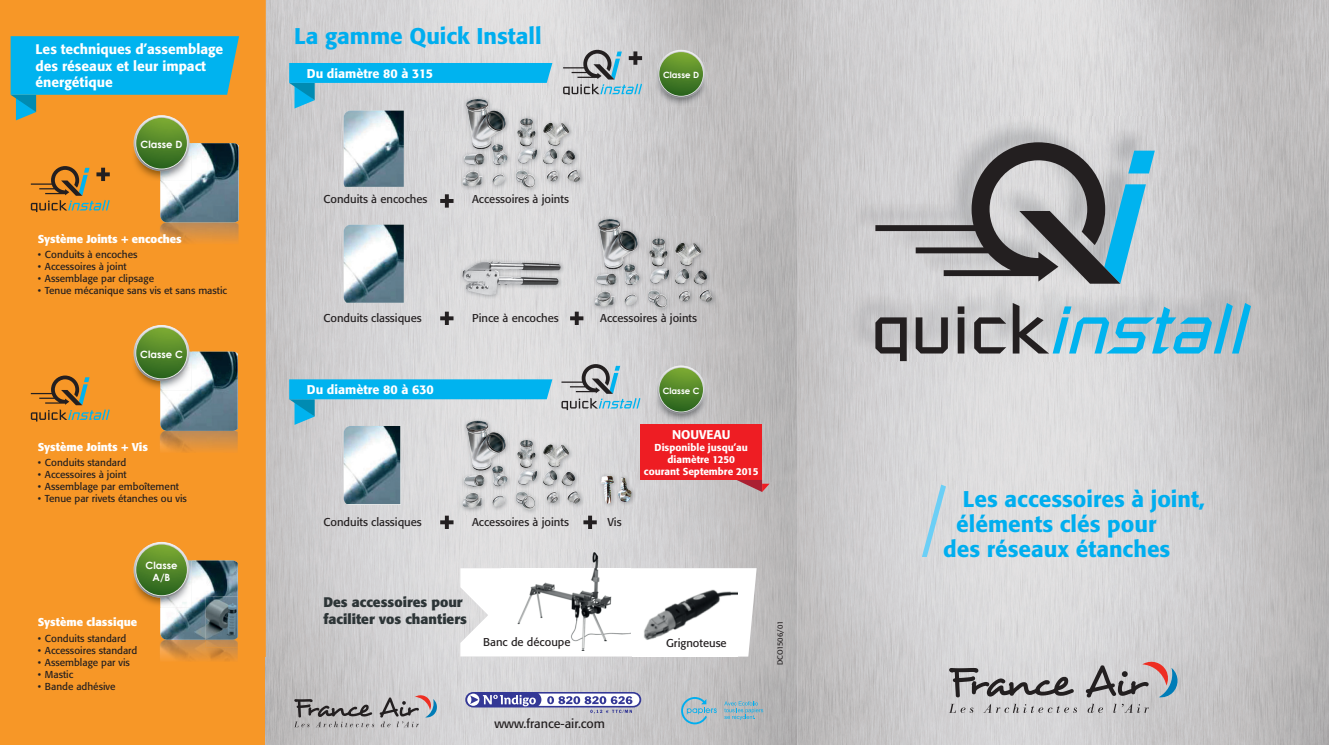
<style>
.page{position:relative;width:1329px;height:745px;background:#fff}
.page>*{position:absolute;margin:0;border:0;box-sizing:border-box;transform-origin:0 0}
.t1{font:500 22.5px "Formata";color:#00aeef}
.t2{font:500 13.75px/16.5px "Formata";color:#fff}
.t3{font:700 13.75px/16.5px "Formata";color:#2d3537}
.t4{font:500 12.5px "Formata";color:#fff}
.t5{font:12.5px "Formata";color:#231f20}
.t6{font:11.25px "Formata";color:#231f20}
.t7{font:700 11.25px "Formata";color:#fff}
.t8{font:10px "Formata";color:#231f20}
.t9{font:500 10px/12px "Formata";color:#fff;text-align:center}
.t10{font:700 10px/12px "Century Gothic";color:#fff;text-align:center}
.t11{font:700 8.62px "Century Gothic";color:#fff}
.t12{font:7.5px "Formata";letter-spacing:-.02em;color:#231f20}
</style>
<div class="page">
<div style="left:0;top:0;width:266px;height:744px;background:#f79727"></div>
<img style="left:797px;top:0;width:177px;height:131px">
<img style="left:974px;top:0;width:178px;height:116px">
<img style="left:1152px;top:0;width:177px;height:131px">
<img style="left:797px;top:131px;width:89px;height:613px">
<img style="left:1241px;top:131px;width:88px;height:613px">
<img style="left:886px;top:361px;width:355px;height:383px">
<svg style="left:266px;top:0;width:531px;height:131px;background:#cdcccd"></svg>
<img style="left:266px;top:131px;width:88px;height:613px">
<div style="left:399px;top:187px;width:88px;height:557px;background:#d9d9db"></div>
<img style="left:576px;top:131px;width:221px;height:88px">
<div style="left:354px;top:187px;width:45px;height:192px;background:#d4d4d6"></div>
<div style="left:487px;top:192px;width:89px;height:225px;background:#dddcde"></div>
<div style="left:576px;top:219px;width:44px;height:330px;background:#dad9db"></div>
<img style="left:709px;top:219px;width:88px;height:525px">
<img style="left:620px;top:312px;width:89px;height:256px">
<img style="left:354px;top:503px;width:45px;height:241px">
<div style="left:487px;top:513px;width:89px;height:55px;background:#dfdedf"></div>
<img style="left:487px;top:656px;width:177px;height:88px">
<div style="left:664px;top:657px;width:45px;height:87px;background:#c6c4c5"></div>
<img style="left:600px;top:313px;width:97px;height:11px">
<svg style="left:460px;top:568px;width:296px;height:88px"></svg>
<svg style="left:294px;top:698px;width:80px;height:28px;background:#a19fa0"></svg>
<svg style="left:380px;top:693px;width:58px;height:33px;background:#b5b1b4"></svg>
<svg style="left:465px;top:691px;width:176px;height:22px"></svg>
<img style="left:160px;top:639px;width:78px;height:22px">
<img style="left:206px;top:639px;width:32px;height:8px">
<img style="left:160px;top:430px;width:78px;height:22px">
<img style="left:160px;top:222px;width:78px;height:21px">
<img style="left:134px;top:340px;width:4px;height:37px">
<svg style="left:138px;top:326px;width:100px;height:104px"></svg>
<svg style="left:134px;top:325px;width:56px;height:56px"></svg>
<svg style="left:134px;top:325px;width:55px;height:55px"></svg>
<svg style="left:135px;top:326px;width:53px;height:53px"></svg>
<svg style="left:136px;top:327px;width:51px;height:51px;background:#55872d"></svg>
<img style="left:134px;top:556px;width:4px;height:38px">
<img style="left:138px;top:553px;width:100px;height:86px">
<svg style="left:134px;top:541px;width:56px;height:56px"></svg>
<svg style="left:134px;top:542px;width:55px;height:55px"></svg>
<svg style="left:135px;top:543px;width:53px;height:52px"></svg>
<svg style="left:136px;top:544px;width:51px;height:51px;background:#55872d"></svg>
<img style="left:847px;top:116px;width:401px;height:245px">
<svg style="left:875px;top:317px;width:32px;height:44px"></svg>
<svg style="left:916px;top:317px;width:32px;height:36px"></svg>
<svg style="left:958px;top:306px;width:6px;height:47px"></svg>
<svg style="left:974px;top:317px;width:32px;height:36px"></svg>
<svg style="left:1013px;top:303px;width:238px;height:50px;background:#89b9cb"></svg>
<svg style="left:875px;top:142px;width:280px;height:141px;background:#99a2a7"></svg>
<svg style="left:563px;top:50px;width:79px;height:46px;background:#a8b3b8"></svg>
<svg style="left:31px;top:375px;width:79px;height:46px"></svg>
<svg style="left:561px;top:364px;width:79px;height:46px;background:#afbabf"></svg>
<svg style="left:922px;top:484px;width:24px;height:72px;background:#c1d6df"></svg>
<svg style="left:949px;top:667px;width:125px;height:30px;background:#a2a0a2"></svg>
<svg style="left:949px;top:703px;width:24px;height:9px"></svg>
<svg style="left:983px;top:703px;width:94px;height:9px"></svg>
<svg style="left:1087px;top:703px;width:16px;height:9px"></svg>
<svg style="left:1113px;top:703px;width:36px;height:9px"></svg>
<svg style="left:1086px;top:659px;width:93px;height:38px;background:#aca7ab"></svg>
<img style="left:344px;top:224px;width:60px;height:78px">
<img style="left:460px;top:96px;width:125px;height:96px">
<img style="left:552px;top:99px;width:17px;height:60px">
<img style="left:460px;top:417px;width:125px;height:96px">
<img style="left:552px;top:420px;width:17px;height:62px">
<img style="left:597px;top:472px;width:39px;height:36px">
<img style="left:600px;top:475px;width:31px;height:28px">
<img style="left:501px;top:549px;width:129px;height:101px">
<img style="left:632px;top:576px;width:105px;height:80px">
<img style="left:655px;top:63px;width:52px;height:43px">
<img style="left:661px;top:51px;width:40px;height:8px">
<img style="left:658px;top:63px;width:46px;height:34px">
<svg style="left:661px;top:59px;width:40px;height:32px"></svg>
<svg style="left:657px;top:50px;width:48px;height:48px"></svg>
<svg style="left:658px;top:51px;width:46px;height:45px"></svg>
<div style="left:659px;top:52px;width:44px;height:44px;background:linear-gradient(to bottom,#7ba933,#2f6724);border-radius:22px"></div>
<img style="left:655px;top:378px;width:52px;height:44px">
<img style="left:661px;top:366px;width:40px;height:9px">
<img style="left:658px;top:378px;width:46px;height:35px">
<svg style="left:661px;top:403px;width:40px;height:4px"></svg>
<svg style="left:657px;top:365px;width:48px;height:48px"></svg>
<svg style="left:658px;top:367px;width:46px;height:45px"></svg>
<svg style="left:659px;top:367px;width:44px;height:44px;background:#56882e"></svg>
<svg style="left:440px;top:311px;width:13px;height:14px"></svg>
<svg style="left:440px;top:515px;width:13px;height:13px"></svg>
<svg style="left:570px;top:311px;width:13px;height:14px"></svg>
<svg style="left:583px;top:515px;width:14px;height:13px"></svg>
<svg style="left:440px;top:194px;width:13px;height:13px"></svg>
<svg style="left:11px;top:36px;width:228px;height:186px"></svg>
<svg style="left:289px;top:63px;width:263px;height:124px;background:#a0c1ce"></svg>
<svg style="left:289px;top:379px;width:263px;height:124px;background:#a3c4d1"></svg>
<img style="left:459px;top:258px;width:106px;height:41px">
<img style="left:462px;top:261px;width:98px;height:34px">
<img style="left:592px;top:216px;width:125px;height:96px">
<img style="left:598px;top:219px;width:103px;height:61px">
<div style="left:640px;top:424px;width:122px;height:55px;background:#ee1d23"></div>
<svg style="left:736px;top:479px;width:33px;height:12px"></svg>
<svg style="left:681px;top:696px;width:36px;height:28px"></svg>
<svg style="left:724px;top:701px;width:39px;height:18px"></svg>
<h2 class="t2" style="left:35px;top:41px;width:189px">Les techniques d’assemblage des réseaux et leur impact énergétique</h2>
<p class="t10" style="left:141px;top:138px;width:43px">Classe D</p>
<p class="t7" style="left:38px;top:231px;width:145px">Système Joints + encoches</p>
<p class="t8" style="left:38px;top:248px;width:101px">• Conduits à encoches</p>
<p class="t8" style="left:38px;top:260px;width:90px">• Accessoires à joint</p>
<p class="t8" style="left:38px;top:272px;width:118px">• Assemblage par clipsage</p>
<p class="t8" style="left:38px;top:284px;width:191px">• Tenue mécanique sans vis et sans mastic</p>
<p class="t10" style="left:140px;top:347px;width:44px">Classe C</p>
<p class="t7" style="left:38px;top:439px;width:112px">Système Joints + Vis</p>
<p class="t8" style="left:38px;top:456px;width:90px">• Conduits standard</p>
<p class="t8" style="left:38px;top:468px;width:90px">• Accessoires à joint</p>
<p class="t8" style="left:38px;top:480px;width:143px">• Assemblage par emboîtement</p>
<p class="t8" style="left:38px;top:492px;width:150px">• Tenue par rivets étanches ou vis</p>
<p class="t10" style="left:146px;top:559px;width:33px">Classe<br>A/B</p>
<p class="t7" style="left:38px;top:614px;width:101px">Système classique</p>
<p class="t8" style="left:38px;top:631px;width:90px">• Conduits standard</p>
<p class="t8" style="left:38px;top:643px;width:101px">• Accessoires standard</p>
<p class="t8" style="left:38px;top:655px;width:94px">• Assemblage par vis</p>
<p class="t8" style="left:38px;top:667px;width:37px">• Mastic</p>
<p class="t8" style="left:38px;top:679px;width:79px">• Bande adhésive</p>
<h1 class="t1" style="left:294px;top:22px;width:249px">La gamme Quick Install</h1>
<p class="t4" style="left:307px;top:66px;width:128px">Du diamètre 80 à 315</p>
<p class="t11" style="left:663px;top:68px;width:38px">Classe D</p>
<p class="t6" style="left:323px;top:192px;width:106px">Conduits à encoches</p>
<p class="t6" style="left:472px;top:192px;width:98px">Accessoires à joints</p>
<p class="t6" style="left:323px;top:311px;width:100px">Conduits classiques</p>
<p class="t6" style="left:472px;top:311px;width:88px">Pince à encoches</p>
<p class="t6" style="left:600px;top:311px;width:98px">Accessoires à joints</p>
<p class="t4" style="left:307px;top:382px;width:128px">Du diamètre 80 à 630</p>
<p class="t11" style="left:663px;top:384px;width:38px">Classe C</p>
<p class="t4" style="left:672px;top:427px;width:60px">NOUVEAU</p>
<p class="t9" style="left:644px;top:441px;width:116px">Disponible jusqu’au diamètre 1250<br>courant Septembre 2015</p>
<p class="t6" style="left:323px;top:514px;width:100px">Conduits classiques</p>
<p class="t6" style="left:472px;top:514px;width:98px">Accessoires à joints</p>
<p class="t6" style="left:607px;top:514px;width:16px">Vis</p>
<h2 class="t3" style="left:323px;top:593px;width:145px">Des accessoires pour faciliter vos chantiers</h2>
<p class="t6" style="left:483px;top:634px;width:89px">Banc de découpe</p>
<p class="t6" style="left:666px;top:636px;width:62px">Grignoteuse</p>
<p class="t5" style="left:494px;top:715px;width:112px">www.france-air.com</p>
<p class="t12" style="left:775px;top:664px;width:46px;rotate:-90deg">DCO1506/01</p>
<h1 class="t1" style="left:963px;top:484px;width:243px">Les accessoires à joint,</h1>
<h1 class="t1" style="left:956px;top:509px;width:202px">éléments clés pour</h1>
<h1 class="t1" style="left:943px;top:534px;width:229px">des réseaux étanches</h1>
</div>
